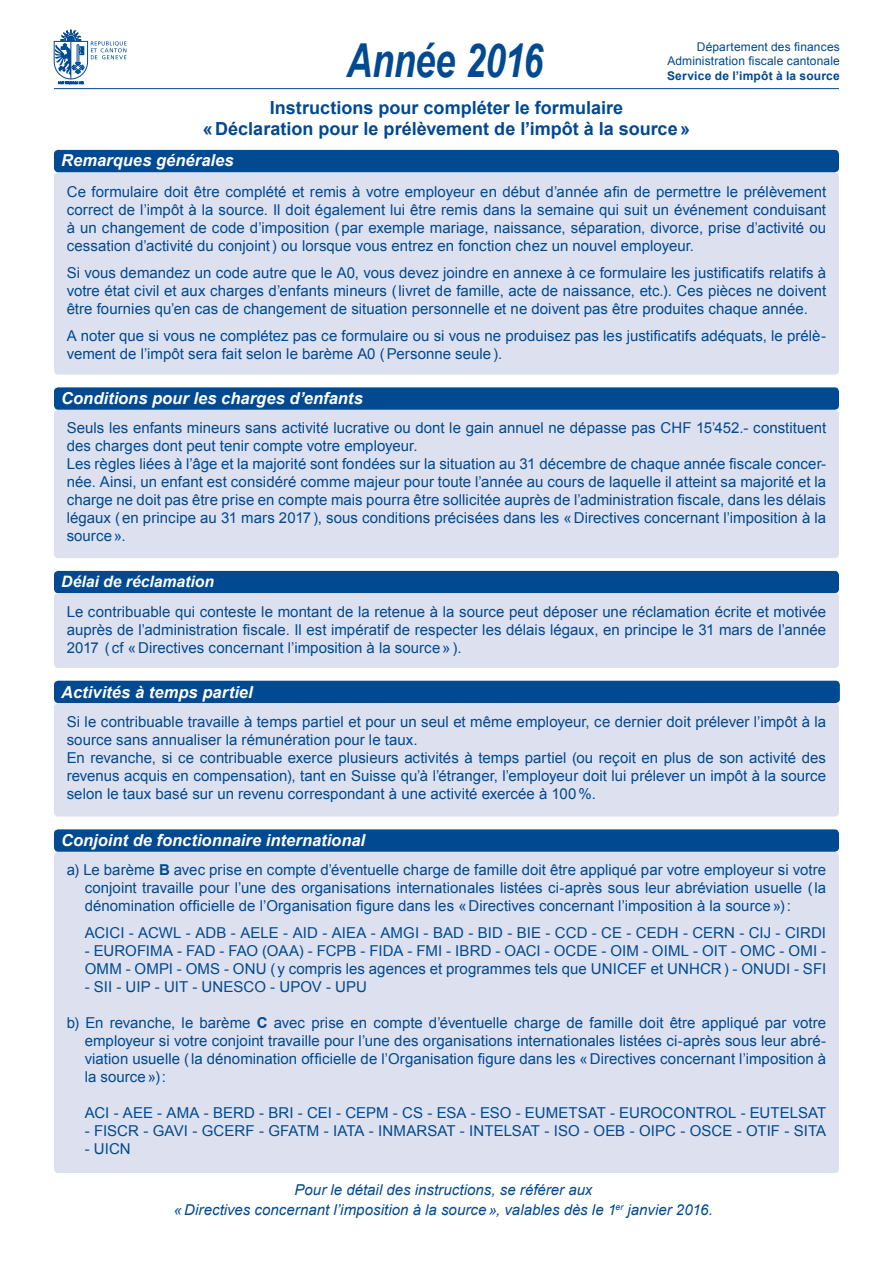
<style>
.page{position:relative;width:893px;height:1263px;background:#fff}
.page>*{position:absolute;margin:0;border:0;box-sizing:border-box;transform-origin:0 0}
.t1{font:italic 700 46.8px "Arial";letter-spacing:-.01em;color:#014990;scale:.77 1}
.t2{font:700 18px/21.6px "Arial";color:#014990;text-align:center}
.t3{font:italic 700 16.5px "Arial";color:#fff}
.t4{font:italic 700 15.75px "Arial";color:#fff}
.t5{font:15px/18px "Arial";letter-spacing:.005em;color:#014990;text-align:justify}
.t6{font:italic 15px/19.8px "Arial";color:#014990;text-align:center}
.t7{font:12px/14.4px "Arial";letter-spacing:.01em;color:#014990;text-align:right}
.t8{font:700 12px "Arial";letter-spacing:.015em;color:#014990}
.s1{font-weight:700}
</style>
<div class="page">
<hr style="left:54px;top:88px;width:785px;height:1px;background:#014990">
<div style="left:54px;top:172px;width:785px;height:203px;background:#dde1ef;border-radius:4px"></div>
<div style="left:54px;top:150px;width:785px;height:22px;background:#014990;border-radius:4px"></div>
<div style="left:54px;top:703px;width:785px;height:114px;background:#dde1ef;border-radius:4px"></div>
<div style="left:54px;top:681px;width:786px;height:22px;background:#014990;border-radius:4px"></div>
<div style="left:54px;top:410px;width:785px;height:148px;background:#dde1ef;border-radius:4px"></div>
<div style="left:54px;top:387px;width:785px;height:23px;background:#014990;border-radius:4px"></div>
<div style="left:54px;top:571px;width:785px;height:22px;background:#014990;border-radius:4px"></div>
<div style="left:54px;top:593px;width:785px;height:75px;background:#dde1ef;border-radius:4px"></div>
<div style="left:54px;top:852px;width:785px;height:321px;background:#dde1ef;border-radius:4px"></div>
<div style="left:54px;top:829px;width:785px;height:23px;background:#014990;border-radius:4px"></div>
<svg style="left:54px;top:30px;width:72px;height:54px"></svg>
<h1 class="t1" style="left:347px;top:29px;width:257px">Année 2016</h1>
<p class="t7" style="left:667px;top:39px;width:174px">Département des finances<br>Administration fiscale cantonale</p>
<p class="t8" style="left:667px;top:67px;width:174px">Service de l’impôt à la source</p>
<p class="t2" style="left:203px;top:97px;width:489px">Instructions pour compléter le formulaire<br>«Déclaration pour le prélèvement de l’impôt à la source»</p>
<p class="t3" style="left:61px;top:150px;width:174px">Remarques générales</p>
<p class="t5" style="left:67px;top:183px;width:761px">Ce formulaire doit être complété et remis à votre employeur en début d’année afin de permettre le prélèvement correct de l’impôt à la source. Il doit également lui être remis dans la semaine qui suit un événement conduisant à un changement de code d’imposition (par exemple mariage, naissance, séparation, divorce, prise d’activité ou cessation d’activité du conjoint) ou lorsque vous entrez en fonction chez un nouvel employeur.</p>
<p class="t5" style="left:67px;top:264px;width:761px">Si vous demandez un code autre que le A0, vous devez joindre en annexe à ce formulaire les justificatifs relatifs à votre état civil et aux charges d’enfants mineurs (livret de famille, acte de naissance, etc.). Ces pièces ne doivent être fournies qu’en cas de changement de situation personnelle et ne doivent pas être produites chaque année.</p>
<p class="t5" style="left:67px;top:327px;width:761px">A noter que si vous ne complétez pas ce formulaire ou si vous ne produisez pas les justificatifs adéquats, le prélè&shy;vement de l’impôt sera fait selon le barème A0 (Personne seule).</p>
<p class="t3" style="left:61px;top:387px;width:303px">Conditions pour les charges d’enfants</p>
<p class="t5" style="left:67px;top:419px;width:761px;text-align:left">Seuls les enfants mineurs sans activité lucrative ou dont le gain annuel ne dépasse pas CHF 15’452.- constituent des charges dont peut tenir compte votre employeur.<br>Les règles liées à l’âge et la majorité sont fondées sur la situation au 31 décembre de chaque année fiscale concer&shy;née. Ainsi, un enfant est considéré comme majeur pour toute l’année au cours de laquelle il atteint sa majorité et la charge ne doit pas être prise en compte mais pourra être sollicitée auprès de l’administration fiscale, dans les délais légaux (en principe au 31 mars 2017), sous conditions précisées dans les «Directives concernant l’imposition à la source».</p>
<p class="t4" style="left:61px;top:571px;width:154px">Délai de réclamation</p>
<p class="t5" style="left:67px;top:603px;width:761px">Le contribuable qui conteste le montant de la retenue à la source peut déposer une réclamation écrite et motivée auprès de l’administration fiscale. Il est impératif de respecter les délais légaux, en principe le 31 mars de l’année 2017 ( cf «Directives concernant l’imposition à la source»).</p>
<p class="t3" style="left:61px;top:681px;width:193px">Activités à temps partiel</p>
<p class="t5" style="left:67px;top:713px;width:761px;text-align:left">Si le contribuable travaille à temps partiel et pour un seul et même employeur, ce dernier doit prélever l’impôt à la source sans annualiser la rémunération pour le taux.<br>En revanche, si ce contribuable exerce plusieurs activités à temps partiel (ou reçoit en plus de son activité des revenus acquis en compensation), tant en Suisse qu’à l’étranger, l’employeur doit lui prélever un impôt à la source selon le taux basé sur un revenu correspondant à une activité exercée à 100%.</p>
<p class="t3" style="left:61px;top:829px;width:305px">Conjoint de fonctionnaire international</p>
<p class="t5" style="left:85px;top:861px;width:743px;text-indent:-18px">a) Le barème <span class="s1">B</span> avec prise en compte d’éventuelle charge de famille doit être appliqué par votre employeur si votre conjoint travaille pour l’une des organisations internationales listées ci-après sous leur abréviation usuelle (la dénomination officielle de l’Organisation figure dans les «Directives concernant l’imposition à la source»):</p>
<p class="t5" style="left:85px;top:924px;width:743px">ACICI - ACWL - ADB - AELE - AID - AIEA - AMGI - BAD - BID - BIE - CCD - CE - CEDH - CERN - CIJ - CIRDI</p>
<p class="t5" style="left:85px;top:942px;width:743px">- EUROFIMA - FAD - FAO (OAA) - FCPB - FIDA - FMI - IBRD - OACI - OCDE - OIM - OIML - OIT - OMC - OMI -<br>OMM - OMPI - OMS - ONU ( y compris les agences et programmes tels que UNICEF et UNHCR) - ONUDI - SFI</p>
<p class="t5" style="left:85px;top:978px;width:284px">- SII - UIP - UIT - UNESCO - UPOV - UPU</p>
<p class="t5" style="left:85px;top:1014px;width:743px;text-indent:-18px">b) En revanche, le barème <span class="s1">C</span> avec prise en compte d’éventuelle charge de famille doit être appliqué par votre employeur si votre conjoint travaille pour l’une des organisations internationales listées ci-après sous leur abré&shy;viation usuelle (la dénomination officielle de l’Organisation figure dans les «Directives concernant l’imposition à la source»):</p>
<p class="t5" style="left:85px;top:1104px;width:743px">ACI - AEE - AMA - BERD - BRI - CEI - CEPM - CS - ESA - ESO - EUMETSAT - EUROCONTROL - EUTELSAT</p>
<p class="t5" style="left:85px;top:1122px;width:743px">- FISCR - GAVI - GCERF - GFATM - IATA - INMARSAT - INTELSAT - ISO - OEB - OIPC - OSCE - OTIF - SITA</p>
<p class="t5" style="left:85px;top:1140px;width:48px">- UICN</p>
<p class="t6" style="left:174px;top:1180px;width:541px">Pour le détail des instructions, se référer aux<br>«Directives concernant l’imposition à la source», valables dès le 1<sup>er</sup> janvier 2016.</p>
</div>
